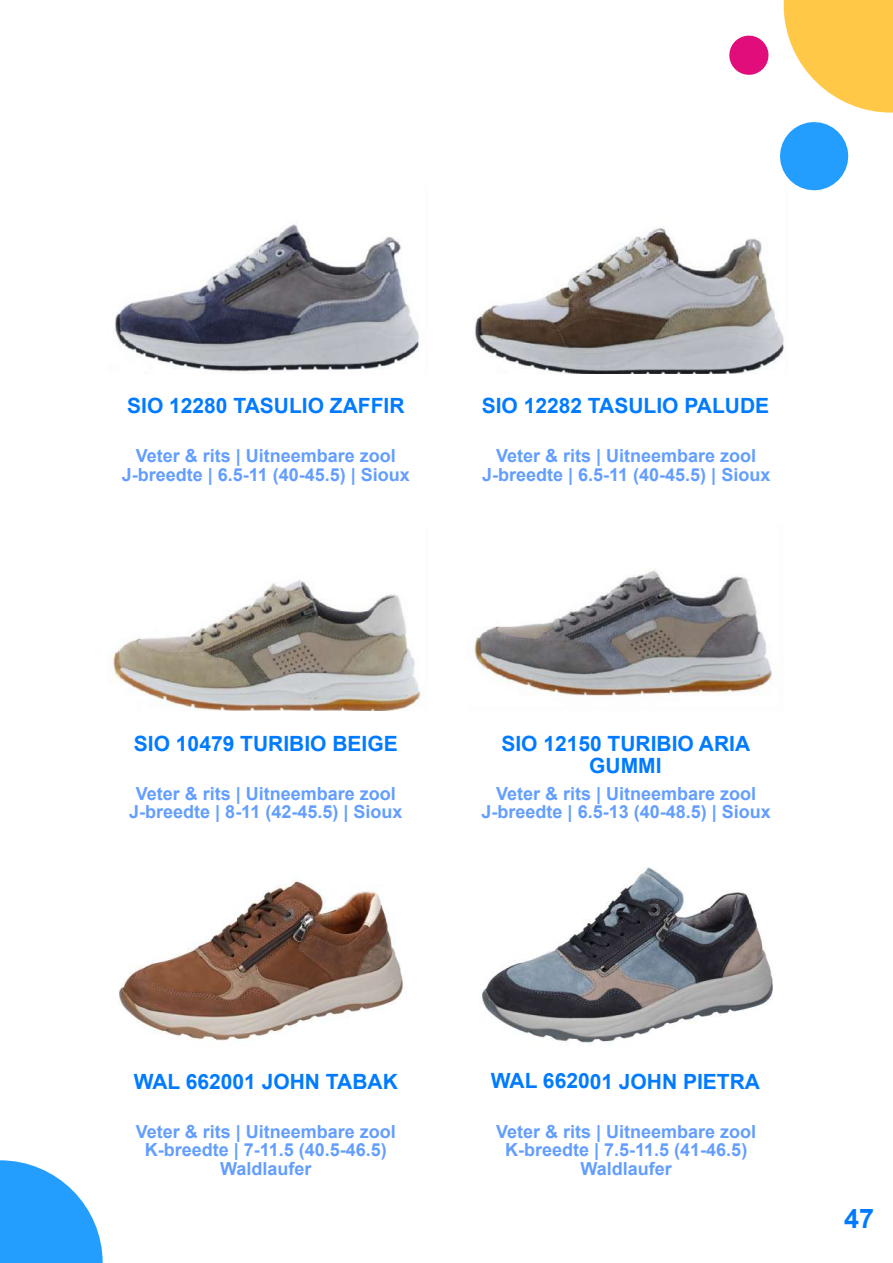
<style>
.page{position:relative;width:893px;height:1263px;background:#fff}
.page>*{position:absolute;margin:0;border:0;box-sizing:border-box;transform-origin:0 0}
.t1{font:700 27px "Arial";color:#007bff}
.t2{font:700 21px/21.8px "Arial";color:#007bff;text-align:center}
.t3{font:700 18px/18.6px "Arial";color:#639eff;text-align:center}
</style>
<div class="page">
<img style="left:115px;top:224px;width:305px;height:148px">
<img style="left:107px;top:580px;width:313px;height:131px">
<img style="left:118px;top:879px;width:289px;height:162px">
<img style="left:474px;top:228px;width:310px;height:145px">
<img style="left:473px;top:570px;width:299px;height:126px">
<img style="left:482px;top:867px;width:291px;height:177px">
<svg style="left:780px;top:0;width:113px;height:191px"></svg>
<svg style="left:729px;top:35px;width:40px;height:40px"></svg>
<svg style="left:0;top:1160px;width:103px;height:103px"></svg>
<p class="t2" style="left:127px;top:397px;width:279px">SIO 12280 TASULIO ZAFFIR</p>
<p class="t3" style="left:122px;top:448px;width:290px">Veter &amp; rits | Uitneembare zool<br>J-breedte | 6.5-11 (40-45.5) | Sioux</p>
<p class="t2" style="left:482px;top:397px;width:289px">SIO 12282 TASULIO PALUDE</p>
<p class="t3" style="left:482px;top:448px;width:290px">Veter &amp; rits | Uitneembare zool<br>J-breedte | 6.5-11 (40-45.5) | Sioux</p>
<p class="t2" style="left:134px;top:735px;width:265px">SIO 10479 TURIBIO BEIGE</p>
<p class="t3" style="left:129px;top:786px;width:275px">Veter &amp; rits | Uitneembare zool<br>J-breedte | 8-11 (42-45.5) | Sioux</p>
<p class="t2" style="left:501px;top:735px;width:250px">SIO 12150 TURIBIO ARIA<br>GUMMI</p>
<p class="t3" style="left:482px;top:786px;width:291px">Veter &amp; rits | Uitneembare zool<br>J-breedte | 6.5-13 (40-48.5) | Sioux</p>
<p class="t2" style="left:134px;top:1072px;width:266px">WAL 662001 JOHN TABAK</p>
<p class="t3" style="left:136px;top:1123px;width:262px">Veter &amp; rits | Uitneembare zool<br>K-breedte | 7-11.5 (40.5-46.5)<br>Waldlaufer</p>
<p class="t2" style="left:491px;top:1072px;width:271px">WAL 662001 JOHN PIETRA</p>
<p class="t3" style="left:496px;top:1123px;width:262px">Veter &amp; rits | Uitneembare zool<br>K-breedte | 7.5-11.5 (41-46.5)<br>Waldlaufer</p>
<h1 class="t1" style="left:844px;top:1208px;width:32px">47</h1>
</div>
